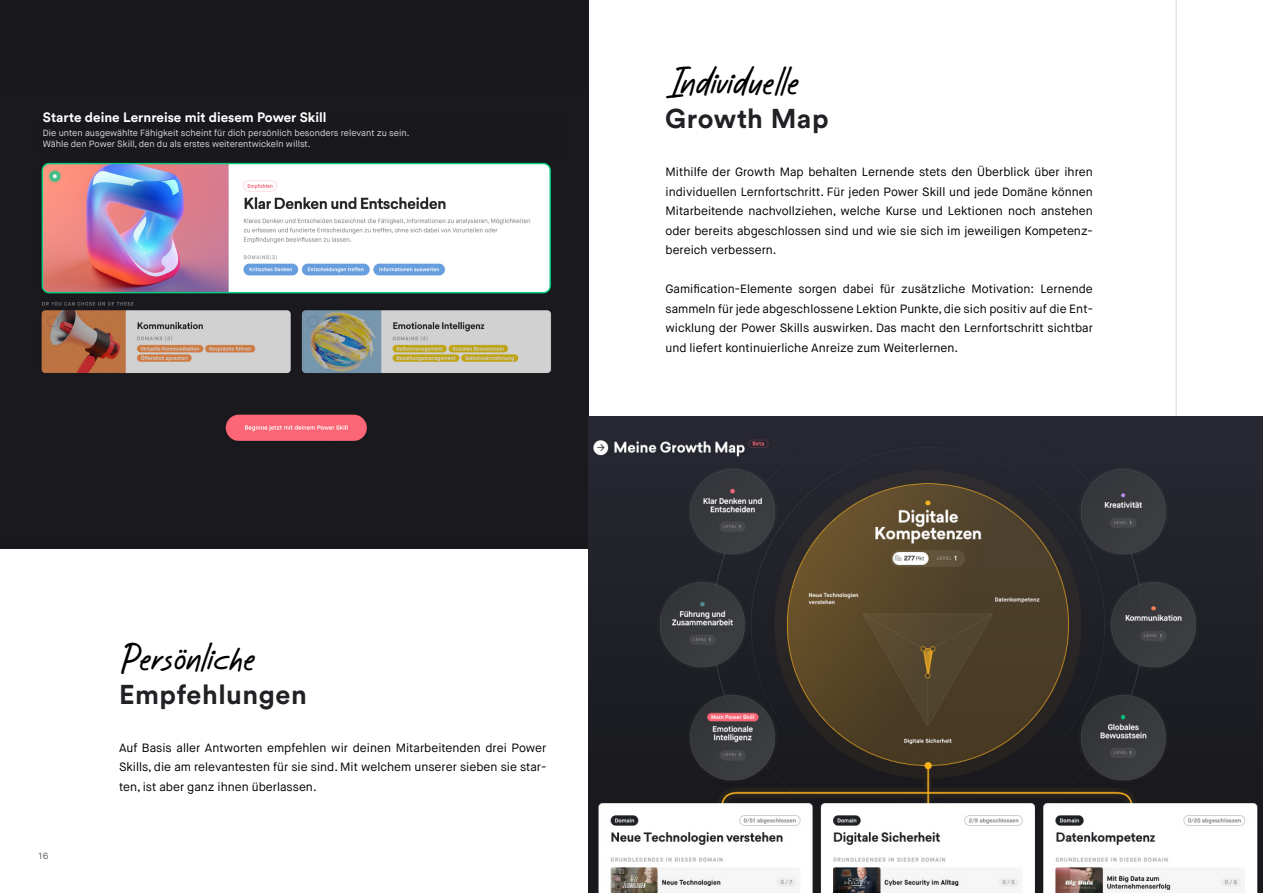
<style>
.page{position:relative;width:1263px;height:893px;background:#fff}
.page>*{position:absolute;margin:0;border:0;box-sizing:border-box;transform-origin:0 0}
.t1{font:45px "Bright Clones Regular";letter-spacing:.02em;color:#000}
.t2{font:700 27px "Circular Std";letter-spacing:.02em;color:#1f2124}
.t3{font:700 13.5px "Circular Std";color:#fff}
.t4{font:12px/19.5px "Maison Neue";color:#000;text-align:justify}
.t5{font:9px/10.8px "Maison Neue";color:#dbd8da}
.t6{font:9px "Maison Neue";color:#5a5a5a}
</style>
<div class="page">
<hr style="left:1176px;top:0;width:1px;height:893px;background:#a0aec1">
<div style="left:0;top:0;width:589px;height:549px;background:#19191d"></div>
<img style="left:41px;top:162px;width:510px;height:279px">
<img style="left:589px;top:417px;width:674px;height:476px">
<h1 class="t1" style="left:665px;top:55px;width:136px">Individuelle</h1>
<p class="t3" style="left:43px;top:108px;width:285px">Starte deine Lernreise mit diesem Power Skill</p>
<h2 class="t2" style="left:665px;top:101px;width:165px">Growth Map</h2>
<p class="t5" style="left:43px;top:128px;width:368px">Die unten ausgewählte Fähigkeit scheint für dich persönlich besonders relevant zu sein.<br>Wähle den Power Skill, den du als erstes weiterentwickeln willst.</p>
<p class="t6" style="left:39px;top:850px;width:11px">16</p>
<h1 class="t1" style="left:119px;top:631px;width:139px">Persönliche</h1>
<h2 class="t2" style="left:119px;top:677px;width:189px">Empfehlungen</h2>
<p class="t4" style="left:119px;top:738px;width:429px">Auf Basis aller Antworten empfehlen wir deinen Mitarbeitenden drei Power Skills, die am relevantesten für sie sind. Mit welchem unserer sieben sie star&shy;ten, ist aber ganz ihnen überlassen.</p>
<p class="t4" style="left:665px;top:162px;width:429px">Mithilfe der Growth Map behalten Lernende stets den Überblick über ihren individuellen Lernfortschritt. Für jeden Power Skill und jede Domäne können Mitarbeitende nachvollziehen, welche Kurse und Lektionen noch anstehen oder bereits abgeschlossen sind und wie sie sich im jeweiligen Kompetenz&shy;bereich verbessern.</p>
<p class="t4" style="left:665px;top:279px;width:429px">Gamification-Elemente sorgen dabei für zusätzliche Motivation: Lernende sammeln für jede abgeschlossene Lektion Punkte, die sich positiv auf die Ent&shy;wicklung der Power Skills auswirken. Das macht den Lernfortschritt sichtbar und liefert kontinuierliche Anreize zum Weiterlernen.</p>
</div>
